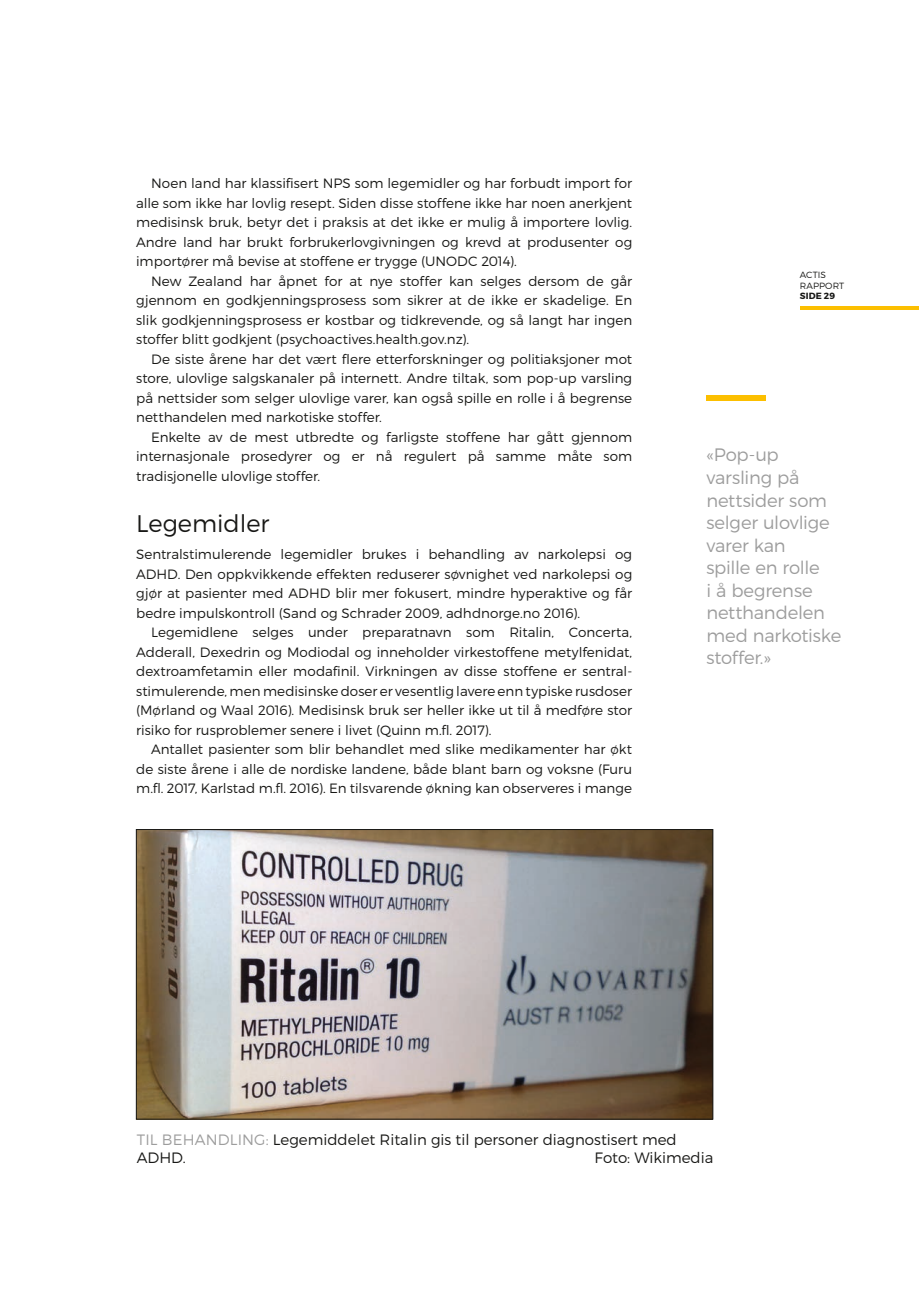
<style>
.page{position:relative;width:919px;height:1289px;background:#fff}
.page>*{position:absolute;margin:0;border:0;box-sizing:border-box;transform-origin:0 0}
.Tittelnivå_2{font:300 24px "Montserrat";color:#181816}
.Sitat{font:300 18px/22.5px "Montserrat";letter-spacing:-.01em;color:#9d9d9d}
.Bildetekst{font:300 15px/18px "Montserrat";color:#181816}
.Brødtekst_inn{font:300 13.5px/19.5px "Montserrat";color:#181816;text-align:justify}
.Brødtekst{font:300 13.5px/19.5px "Montserrat";color:#181816;text-align:justify}
.t1{font:300 9px/10.5px "Montserrat";letter-spacing:.01em;color:#181816}
.t2{font:700 9px "Montserrat";letter-spacing:.01em;color:#181816}
.s1{color:#9d9d9d}
</style>
<div class="page">
<hr style="left:799px;top:306px;width:119px;height:4px;background:#fcbf00">
<div style="left:706px;top:395px;width:59px;height:6px;background:#fcbf00"></div>
<img style="left:138px;top:831px;width:573px;height:286px">
<div style="left:136px;top:829px;width:577px;height:290px;border:1px solid #181816"></div>
<p class="Brødtekst_inn" style="left:136px;top:173px;width:497px;text-indent:15px">Noen land har klassifisert NPS som legemidler og har forbudt import for alle som ikke har lovlig resept. Siden disse stoffene ikke har noen anerkjent medisinsk bruk, betyr det i praksis at det ikke er mulig å importere lovlig.<br>Andre land har brukt forbrukerlovgivningen og krevd at produsenter og importører må bevise at stoffene er trygge (UNODC 2014).</p>
<p class="Brødtekst_inn" style="left:136px;top:271px;width:497px;text-indent:15px">New Zealand har åpnet for at nye stoffer kan selges dersom de går gjennom en godkjenningsprosess som sikrer at de ikke er skadelige. En slik godkjenningsprosess er kostbar og tidkrevende, og så langt har ingen stoffer blitt godkjent (psychoactives.health.gov.nz).</p>
<p class="Brødtekst_inn" style="left:136px;top:349px;width:497px;text-indent:15px">De siste årene har det vært flere etterforskninger og politiaksjoner mot store, ulovlige salgskanaler på internett. Andre tiltak, som pop-up varsling på nettsider som selger ulovlige varer, kan også spille en rolle i å begrense netthandelen med narkotiske stoffer.</p>
<p class="Brødtekst_inn" style="left:136px;top:427px;width:497px;text-indent:15px">Enkelte av de mest utbredte og farligste stoffene har gått gjennom internasjonale prosedyrer og er nå regulert på samme måte som tradisjonelle ulovlige stoffer.</p>
<p class="Tittelnivå_2" style="left:136px;top:509px;width:135px">Legemidler</p>
<p class="Brødtekst" style="left:136px;top:544px;width:497px">Sentralstimulerende legemidler brukes i behandling av narkolepsi og ADHD. Den oppkvikkende effekten reduserer søvnighet ved narkolepsi og gjør at pasienter med ADHD blir mer fokusert, mindre hyperaktive og får bedre impulskontroll (Sand og Schrader 2009, adhdnorge.no 2016).</p>
<p class="Brødtekst_inn" style="left:136px;top:622px;width:497px;text-indent:15px">Legemidlene selges under preparatnavn som Ritalin, Concerta, Adderall, Dexedrin og Modiodal og inneholder virkestoffene metylfenidat, dextroamfetamin eller modafinil. Virkningen av disse stoffene er sentral&shy;stimulerende, men medisinske doser er vesentlig lavere enn typiske rusdoser (Mørland og Waal 2016). Medisinsk bruk ser heller ikke ut til å medføre stor risiko for rusproblemer senere i livet (Quinn m.fl. 2017).</p>
<p class="Brødtekst_inn" style="left:136px;top:739px;width:497px;text-indent:15px">Antallet pasienter som blir behandlet med slike medikamenter har økt de siste årene i alle de nordiske landene, både blant barn og voksne (Furu m.fl. 2017, Karlstad m.fl. 2016). En tilsvarende økning kan observeres i mange</p>
<p class="t1" style="left:799px;top:269px;width:46px">ACTIS<br>RAPPORT</p>
<p class="t2" style="left:799px;top:290px;width:37px">SIDE 29</p>
<p class="Sitat" style="left:706px;top:443px;width:136px">«Pop-up varsling på nettsider som selger ulovlige varer kan<br>spille en rolle<br>i å begrense netthandelen med narkotiske stoffer.»</p>
<p class="Bildetekst" style="left:137px;top:1130px;width:541px"><span class="s1">TIL BEHANDLING:</span> Legemiddelet Ritalin gis til personer diagnostisert med<br>ADHD.</p>
<p class="Bildetekst" style="left:594px;top:1148px;width:120px">Foto: Wikimedia</p>
</div>
